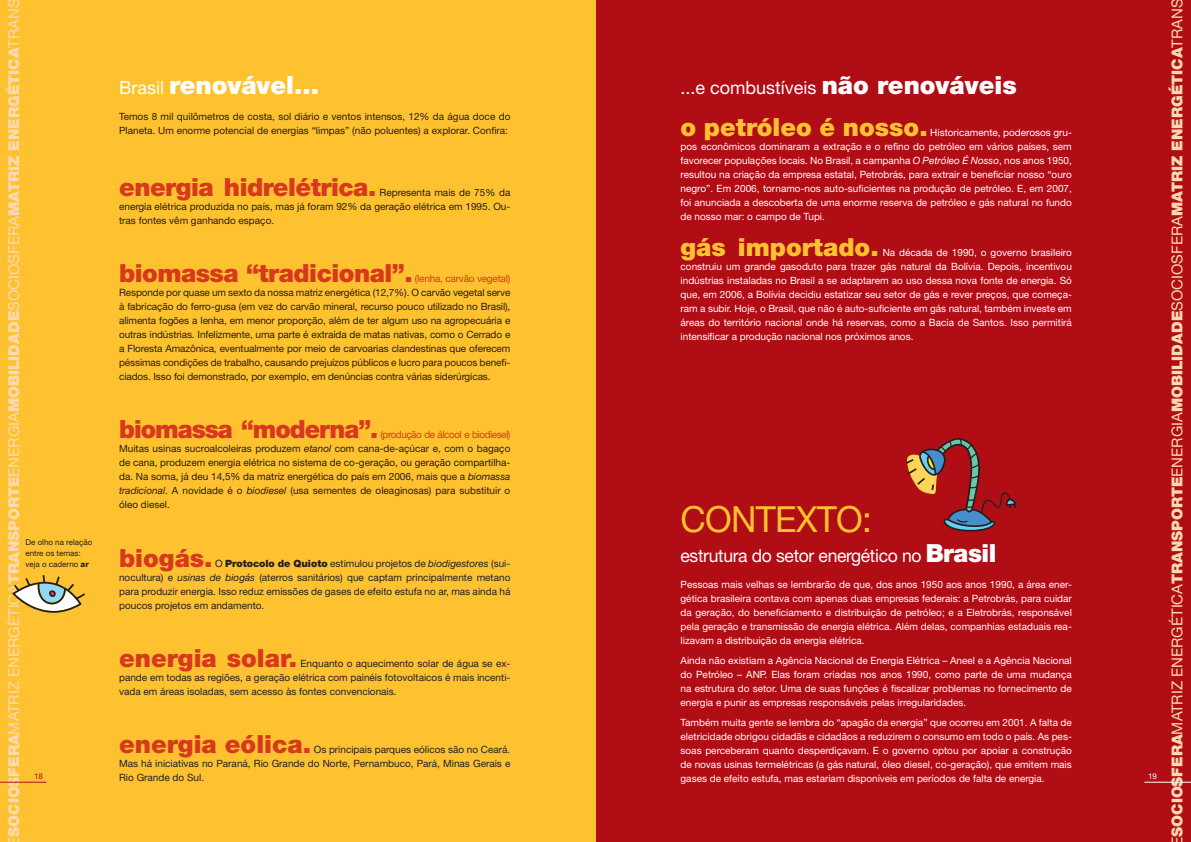
<style>
.page{position:relative;width:1191px;height:842px;background:#fff}
.page>*{position:absolute;margin:0;border:0;box-sizing:border-box;transform-origin:0 0}
.t1{font:36px "Helvetica Neue LT Std";color:#fec231}
.t2{font:900 25px "Helvetica Neue LT Std";letter-spacing:-.02em;color:#d8381e}
.t3{font:900 25px "Helvetica Neue LT Std";color:#fec231}
.t4{font:900 25px "Helvetica Neue LT Std";color:#d8381e}
.t5{font:900 25px "Helvetica Neue LT Std";color:#fff}
.t6{font:900 25px "Helvetica Neue LT Std";letter-spacing:-.04em;color:#d8381e}
.t7{font:18px "Helvetica Neue LT Std";letter-spacing:-.02em;color:#fff}
.t8{font:18px "Helvetica Neue LT Std";color:#fff}
.t9{font:900 15px "Helvetica Neue LT Std";color:#fedab3}
.t10{font:10px/14px "Helvetica Neue LT Std";color:#fff;text-align:justify}
.t11{font:10px/14px "Helvetica Neue LT Std";color:#231f20;text-align:justify}
.t12{font:10px "Helvetica Neue LT Std";letter-spacing:-.02em;color:#d8381e}
.t13{font:8px/11px "Helvetica Neue LT Std";color:#231f20}
.t14{font:8px "Helvetica Neue LT Std";color:#b00d15}
.t15{font:8px "Helvetica Neue LT Std";color:#fff}
.s1{font-weight:400}
.s2{font-weight:800}
.s3{font-weight:400;font-size:18px}
.s4{color:#d8381e}
.s5{font-style:italic}
.s6{font-weight:900}
.s7{font-weight:900;font-size:25px}
</style>
<div class="page">
<div style="left:595px;top:0;width:596px;height:842px;background:#b00d15"></div>
<div style="left:0;top:0;width:595px;height:842px;background:#fec231"></div>
<hr style="left:0;top:782px;width:46px;height:1px;background:#b00d15">
<hr style="left:1144px;top:782px;width:47px;height:1px;background:#fff">
<svg style="left:906px;top:438px;width:110px;height:93px"></svg>
<svg style="left:12px;top:575px;width:73px;height:38px"></svg>
<h3 class="t9" style="left:5px;top:846px;width:849px;rotate:-90deg"><span class="s1">E</span>SOCIOSFERA<span class="s1">MATRIZ ENERGÉTICA</span>TRANSPORTE<span class="s1">ENERGIA</span>MOBILIDADE<span class="s1">SOCIOSFERA</span>MATRIZ ENERGÉTICA<span class="s1">TRANS</span></h3>
<p class="t13" style="left:26px;top:537px;width:68px">De olho na relação entre os temas: veja o caderno <span class="s2">ar</span></p>
<p class="t14" style="left:34px;top:771px;width:10px">18</p>
<h2 class="t5" style="left:119px;top:71px;width:202px"><span class="s3">Brasil</span> renovável...</h2>
<p class="t11" style="left:119px;top:110px;width:393px">Temos 8 mil quilômetros de costa, sol diário e ventos intensos, 12% da água doce do<br>Planeta. Um enorme potencial de energias “limpas” (não poluentes) a explorar. Confira:</p>
<h2 class="t2" style="left:119px;top:172px;width:259px">energia hidrelétrica.</h2>
<p class="t11" style="left:119px;top:185px;width:393px;text-indent:260px">Representa mais de 75% da energia elétrica produzida no país, mas já foram 92% da geração elétrica em 1995. Ou&shy;tras fontes vêm ganhando espaço.</p>
<h2 class="t2" style="left:119px;top:258px;width:295px">biomassa “tradicional”.</h2>
<p class="t12" style="left:415px;top:272px;width:97px">(lenha, carvão vegetal)</p>
<p class="t11" style="left:119px;top:285px;width:393px">Responde por quase um sexto da nossa matriz energética (12,7%). O carvão vegetal serve à fabricação do ferro-gusa (em vez do carvão mineral, recurso pouco utilizado no Brasil), alimenta fogões a lenha, em menor proporção, além de ter algum uso na agropecuária e outras indústrias. Infelizmente, uma parte é extraída de matas nativas, como o Cerrado e a Floresta Amazônica, eventualmente por meio de carvoarias clandestinas que oferecem péssimas condições de trabalho, causando prejuízos públicos e lucro para poucos benefi&shy;ciados. Isso foi demonstrado, por exemplo, em denúncias contra várias siderúrgicas.</p>
<h2 class="t6" style="left:119px;top:414px;width:261px">biomassa “moderna”.</h2>
<p class="t11" style="left:119px;top:428px;width:393px;text-indent:261px"><span class="s4">(produção de álcool e biodiesel)<br></span>Muitas usinas sucroalcoleiras produzem <span class="s5">etanol</span> com cana-de-açúcar e, com o bagaço de cana, produzem energia elétrica no sistema de co-geração, ou geração compartilha&shy;da. Na soma, já deu 14,5% da matriz energética do país em 2006, mais que a <span class="s5">biomassa tradicional</span>. A novidade é o <span class="s5">biodiesel</span> (usa sementes de oleaginosas) para substituir o óleo diesel.</p>
<h2 class="t2" style="left:119px;top:543px;width:95px">biogás.</h2>
<p class="t11" style="left:119px;top:556px;width:393px;text-indent:96px">O <span class="s6">Protocolo de Quioto</span> estimulou projetos de <span class="s5">biodigestores</span> (sui&shy;nocultura) e <span class="s5">usinas de biogás</span> (aterros sanitários) que captam principalmente metano para produzir energia. Isso reduz emissões de gases de efeito estufa no ar, mas ainda há poucos projetos em andamento.</p>
<h2 class="t4" style="left:119px;top:643px;width:180px">energia solar.</h2>
<p class="t11" style="left:119px;top:656px;width:393px;text-indent:181px">Enquanto o aquecimento solar de água se ex&shy;pande em todas as regiões, a geração elétrica com painéis fotovoltaicos é mais incenti&shy;vada em áreas isoladas, sem acesso às fontes convencionais.</p>
<h2 class="t4" style="left:119px;top:729px;width:193px">energia eólica.</h2>
<p class="t11" style="left:119px;top:743px;width:393px;text-indent:195px">Os principais parques eólicos são no Ceará.<br>Mas há iniciativas no Paraná, Rio Grande do Norte, Pernambuco, Pará, Minas Gerais e Rio Grande do Sul.</p>
<h3 class="t8" style="left:680px;top:77px;width:338px">...e combustíveis <span class="s7">não renováveis</span></h3>
<h2 class="t3" style="left:680px;top:113px;width:249px">o petróleo é nosso.</h2>
<p class="t10" style="left:680px;top:126px;width:393px;text-indent:250px">Historicamente, poderosos gru&shy;pos econômicos dominaram a extração e o refino do petróleo em vários países, sem favorecer populações locais. No Brasil, a campanha <span class="s5">O Petróleo É Nosso</span>, nos anos 1950, resultou na criação da empresa estatal, Petrobrás, para extrair e beneficiar nosso “ouro negro”. Em 2006, tornamo-nos auto-suficientes na produção de petróleo. E, em 2007, foi anunciada a descoberta de uma enorme reserva de petróleo e gás natural no fundo de nosso mar: o campo de Tupi.</p>
<h2 class="t3" style="left:680px;top:233px;width:200px">gás importado.</h2>
<p class="t10" style="left:680px;top:246px;width:393px;text-indent:202px">Na década de 1990, o governo brasileiro construiu um grande gasoduto para trazer gás natural da Bolívia. Depois, incentivou indústrias instaladas no Brasil a se adaptarem ao uso dessa nova fonte de energia. Só que, em 2006, a Bolívia decidiu estatizar seu setor de gás e rever preços, que começa&shy;ram a subir. Hoje, o Brasil, que não é auto-suficiente em gás natural, também investe em áreas do território nacional onde há reservas, como a Bacia de Santos. Isso permitirá intensificar a produção nacional nos próximos anos.</p>
<h1 class="t1" style="left:680px;top:498px;width:24px">contexto</h1>
<h1 class="t1" style="left:862px;top:498px;width:11px">:</h1>
<h3 class="t7" style="left:680px;top:545px;width:317px">estrutura do setor energético no <span class="s7">Brasil</span></h3>
<p class="t10" style="left:680px;top:577px;width:393px">Pessoas mais velhas se lembrarão de que, dos anos 1950 aos anos 1990, a área ener&shy;gética brasileira contava com apenas duas empresas federais: a Petrobrás, para cuidar da geração, do beneficiamento e distribuição de petróleo; e a Eletrobrás, responsável pela geração e transmissão de energia elétrica. Além delas, companhias estaduais rea&shy;lizavam a distribuição da energia elétrica.</p>
<p class="t10" style="left:680px;top:653px;width:393px">Ainda não existiam a Agência Nacional de Energia Elétrica – Aneel e a Agência Nacional do Petróleo – ANP. Elas foram criadas nos anos 1990, como parte de uma mudança na estrutura do setor. Uma de suas funções é fiscalizar problemas no fornecimento de energia e punir as empresas responsáveis pelas irregularidades.</p>
<p class="t10" style="left:680px;top:715px;width:393px">Também muita gente se lembra do “apagão da energia” que ocorreu em 2001. A falta de eletricidade obrigou cidadãs e cidadãos a reduzirem o consumo em todo o país. As pes&shy;soas perceberam quanto desperdiçavam. E o governo optou por apoiar a construção de novas usinas termelétricas (a gás natural, óleo diesel, co-geração), que emitem mais gases de efeito estufa, mas estariam disponíveis em períodos de falta de energia.</p>
<p class="t15" style="left:1148px;top:771px;width:10px">19</p>
<h3 class="t9" style="left:1168px;top:846px;width:849px;rotate:-90deg"><span class="s1">E</span>SOCIOSFERA<span class="s1">MATRIZ ENERGÉTICA</span>TRANSPORTE<span class="s1">ENERGIA</span>MOBILIDADE<span class="s1">SOCIOSFERA</span>MATRIZ ENERGÉTICA<span class="s1">TRANS</span></h3>
</div>
